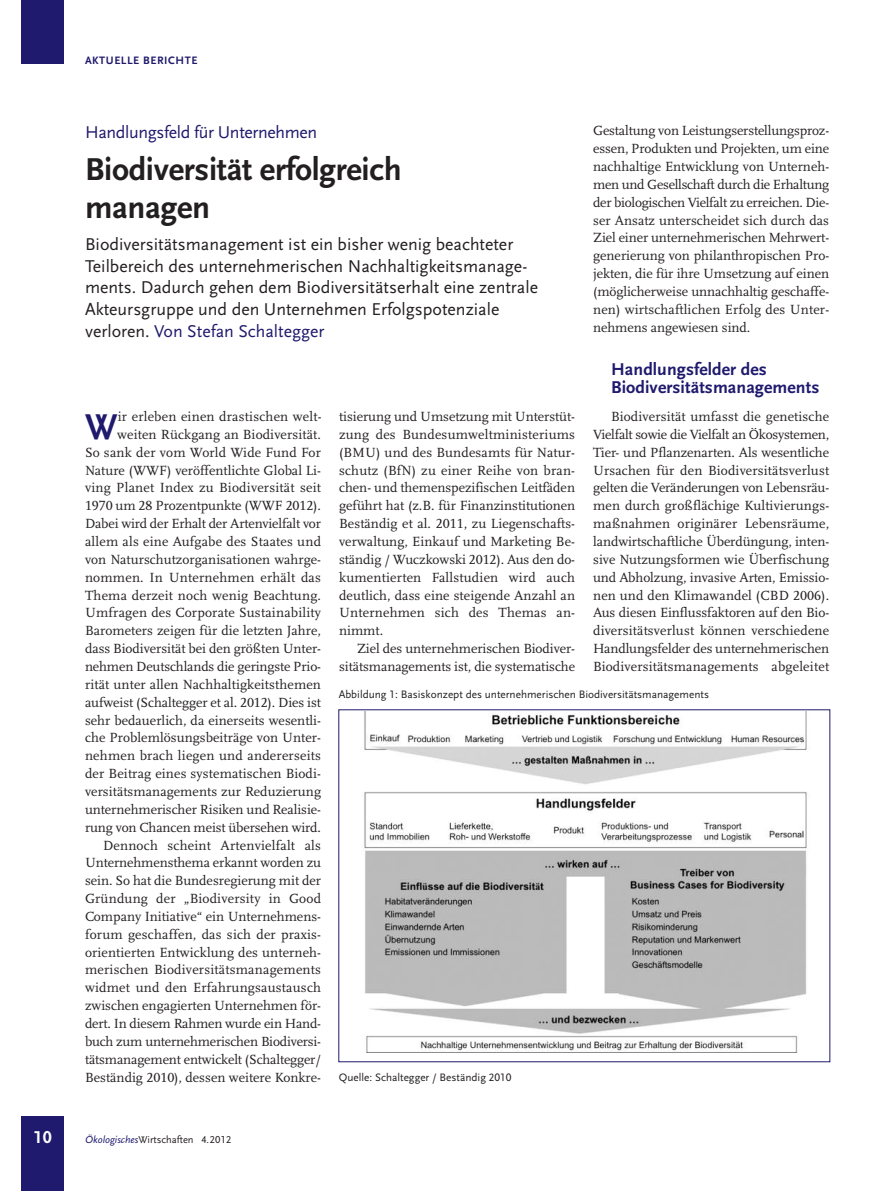
<style>
.page{position:relative;width:893px;height:1191px;background:#fff}
.page>*{position:absolute;margin:0;border:0;box-sizing:border-box;transform-origin:0 0}
.t1{font:700 37.5px "Scala Sans LF";color:#1f1a6d}
.t2{font:700 33px/37.5px "Scala Sans LF";letter-spacing:-.01em;color:#231f20}
.t3{font:17.85px/21.8px "Scala Sans LF";color:#231f20}
.t4{font:700 17.85px/17.9px "Scala Sans LF";letter-spacing:.005em;color:#1f1a6d}
.t5{font:17.85px "Scala Sans LF";letter-spacing:-.02em;color:#1f1a6d}
.t6{font:700 17.85px "Scala Sans LF";color:#fff}
.t7{font:13.8px/17.9px "Scala LF";letter-spacing:.005em;color:#231f20;text-align:justify}
.t8{font:11.25px "Scala Sans LF";color:#231f20}
.t9{font:700 11.25px "Scala Sans LF";letter-spacing:.05em;color:#1f1a6d}
.t10{font:10.5px "Scala Sans LF";color:#231f20}
.s1{color:#1f1a6d}
.s2{font-style:italic;color:#1f1a6d}
</style>
<div class="page">
<div style="left:21px;top:1116px;width:43px;height:75px;background:#1f1a6d"></div>
<div style="left:21px;top:0;width:43px;height:64px;background:#1f1a6d"></div>
<img style="left:364px;top:711px;width:443px;height:341px">
<p class="t6" style="left:33px;top:1128px;width:20px">10</p>
<p class="t9" style="left:85px;top:55px;width:114px">AKTUELLE BERICHTE</p>
<p class="t7" style="left:593px;top:122px;width:237px">Gestaltung von Leistungserstellungsproz&shy;essen, Produkten und Projekten, um eine nachhaltige Entwicklung von Unterneh&shy;men und Gesellschaft durch die Erhaltung der biologischen Vielfalt zu erreichen. Die&shy;ser Ansatz unterscheidet sich durch das Ziel einer unternehmerischen Mehrwert&shy;generierung von philanthropischen Pro&shy;jekten, die für ihre Umsetzung auf einen (möglicherweise unnachhaltig geschaffe&shy;nen) wirtschaftlichen Erfolg des Unter&shy;nehmens angewiesen sind.</p>
<p class="t4" style="left:611px;top:361px;width:210px">Handlungsfelder des<br>Biodiversitätsmanagements</p>
<p class="t7" style="left:593px;top:408px;width:237px;text-indent:18px">Biodiversität umfasst die genetische Vielfalt sowie die Vielfalt an Ökosystemen, Tier- und Pflanzenarten. Als wesentliche Ursachen für den Biodiversitätsverlust gelten die Veränderungen von Lebensräu&shy;men durch großflächige Kultivierungs&shy;maßnahmen originärer Lebensräume, landwirtschaftliche Überdüngung, inten&shy;sive Nutzungsformen wie Überfischung und Abholzung, invasive Arten, Emissio&shy;nen und den Klimawandel (CBD 2006).<br>Aus diesen Einflussfaktoren auf den Bio&shy;diversitätsverlust können verschiedene Handlungsfelder des unternehmerischen Biodiversitätsmanagements abgeleitet</p>
<p class="t5" style="left:85px;top:124px;width:234px">Handlungsfeld für Unternehmen</p>
<h2 class="t2" style="left:85px;top:152px;width:318px">Biodiversität erfolgreich managen</h2>
<p class="t3" style="left:85px;top:234px;width:455px">Biodiversitätsmanagement ist ein bisher wenig beachteter Teilbereich des unternehmerischen Nachhaltigkeitsmanage&shy;ments. Dadurch gehen dem Biodiversitätserhalt eine zentrale Akteursgruppe und den Unternehmen Erfolgspotenziale verloren. <span class="s1">Von Stefan Schaltegger</span></p>
<p class="t7" style="left:85px;top:408px;width:238px;text-align:right">ir erleben einen drastischen welt&shy;weiten Rückgang an Biodiversität.<br>So sank der vom World Wide Fund For Nature (WWF) veröffentlichte Global Li&shy;ving Planet Index zu Biodiversität seit 1970 um 28 Prozentpunkte (WWF 2012).<br>Dabei wird der Erhalt der Artenvielfalt vor allem als eine Aufgabe des Staates und von Naturschutzorganisationen wahrge&shy;nommen. In Unternehmen erhält das Thema derzeit noch wenig Beachtung.<br>Umfragen des Corporate Sustainability Barometers zeigen für die letzten Jahre, dass Biodiversität bei den größten Unter&shy;nehmen Deutschlands die geringste Prio&shy;rität unter allen Nachhaltigkeitsthemen aufweist (Schaltegger et al. 2012). Dies ist sehr bedauerlich, da einerseits wesentli&shy;che Problemlösungsbeiträge von Unter&shy;nehmen brach liegen und andererseits der Beitrag eines systematischen Biodi&shy;versitätsmanagements zur Reduzierung unternehmerischer Risiken und Realisie&shy;rung von Chancen meist übersehen wird.<br>Dennoch scheint Artenvielfalt als Unternehmensthema erkannt worden zu sein. So hat die Bundesregierung mit der Gründung der „Biodiversity in Good Company Initiative“ ein Unternehmens&shy;forum geschaffen, das sich der praxis&shy;orientierten Entwicklung des unterneh&shy;merischen Biodiversitätsmanagements widmet und den Erfahrungsaustausch zwischen engagierten Unternehmen för&shy;dert. In diesem Rahmen wurde ein Hand&shy;buch zum unternehmerischen Biodiversi&shy;tätsmanagement entwickelt (Schaltegger/ Beständig 2010), dessen weitere Konkre-</p>
<p class="t7" style="left:339px;top:408px;width:237px">tisierung und Umsetzung mit Unterstüt&shy;zung des Bundesumweltministeriums (BMU) und des Bundesamts für Natur&shy;schutz (BfN) zu einer Reihe von bran&shy;chen- und themenspezifischen Leitfäden geführt hat (z.B. für Finanzinstitutionen Beständig et al. 2011, zu Liegenschafts&shy;verwaltung, Einkauf und Marketing Be&shy;ständig / Wuczkowski 2012). Aus den do&shy;kumentierten Fallstudien wird auch deutlich, dass eine steigende Anzahl an Unternehmen sich des Themas an&shy;nimmt.</p>
<p class="t7" style="left:339px;top:640px;width:237px;text-align:right">Ziel des unternehmerischen Biodiver&shy;sitätsmanagements ist, die systematische</p>
<h1 class="t1" style="left:85px;top:409px;width:34px">W</h1>
<p class="t8" style="left:339px;top:689px;width:372px">Abbildung 1: Basiskonzept des unternehmerischen Biodiversitätsmanagements</p>
<p class="t8" style="left:339px;top:1071px;width:174px">Quelle: Schaltegger / Beständig 2010</p>
<p class="t10" style="left:85px;top:1134px;width:148px"><span class="s2">Ökologisches</span>Wirtschaften 4.2012</p>
</div>
